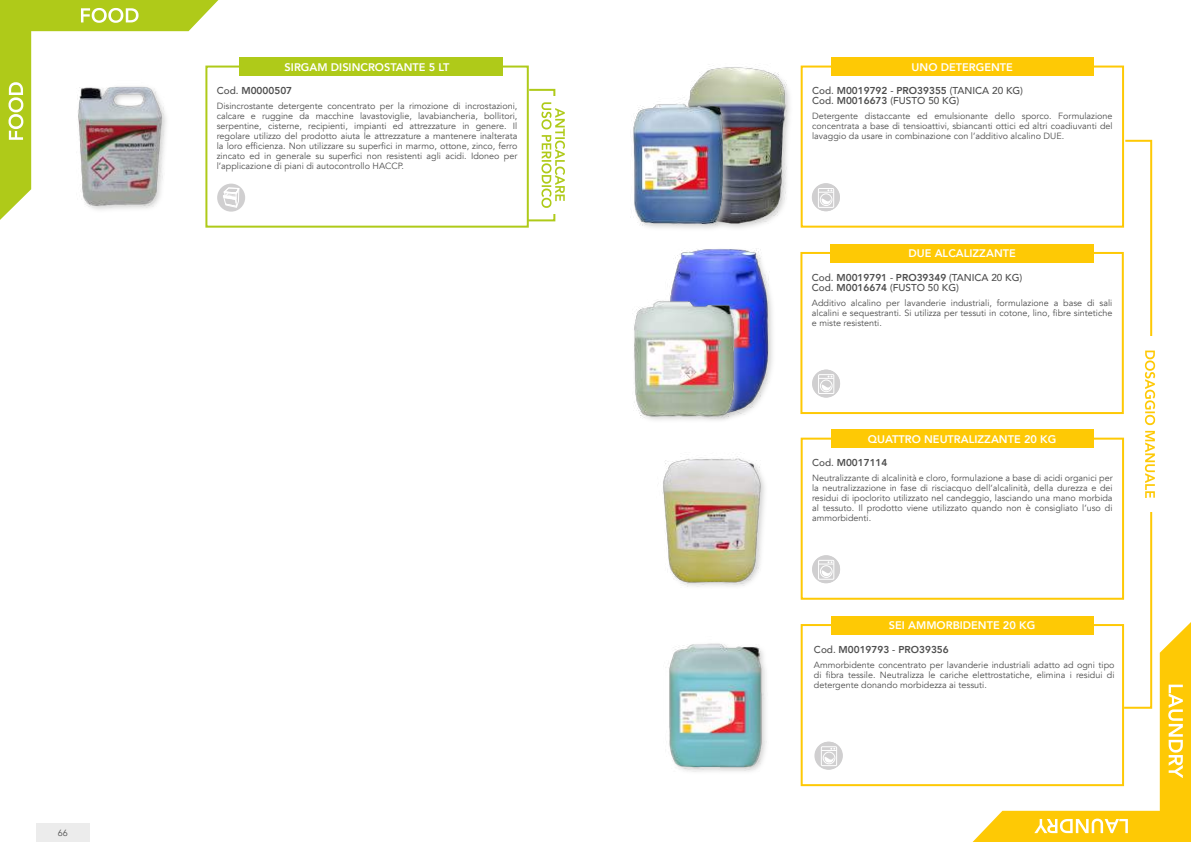
<style>
.page{position:relative;width:1191px;height:842px;background:#fff}
.page>*{position:absolute;margin:0;border:0;box-sizing:border-box;transform-origin:0 0}
.t1{font:800 11px "Avenir";color:#fff}
.t2{font:500 10px/10px "Avenir";color:#4e4e4e}
.t3{font:800 10px "Avenir";color:#4e4e4e}
.t4{font:9px/10px "Avenir";color:#4e4e4e;text-align:justify}
.s1{font-weight:500}
.s2{font-weight:800}
</style>
<div class="page">
<svg style="left:0;top:0;width:218px;height:220px"></svg>
<svg style="left:8px;top:82px;width:15px;height:58px"></svg>
<svg style="left:81px;top:8px;width:58px;height:15px"></svg>
<div style="left:205px;top:66px;width:324px;height:162px;background:#fff;border:2px solid #afca19"></div>
<div style="left:239px;top:58px;width:263px;height:18px;background:#afca19"></div>
<img style="left:45px;top:71px;width:151px;height:149px">
<div style="left:217px;top:184px;width:28px;height:28px;background:#d0cfd0;border-radius:50%"></div>
<svg style="left:223px;top:187px;width:16px;height:21px"></svg>
<svg style="left:526px;top:88px;width:39px;height:134px"></svg>
<div style="left:800px;top:624px;width:324px;height:162px;background:#fff;border:2px solid #fec905"></div>
<div style="left:831px;top:616px;width:262px;height:18px;background:#fec905"></div>
<svg style="left:814px;top:742px;width:28px;height:28px"></svg>
<img style="left:669px;top:643px;width:98px;height:128px">
<div style="left:815px;top:742px;width:28px;height:27px;background:#d0cfd0;border-radius:50%"></div>
<svg style="left:817px;top:747px;width:18px;height:18px"></svg>
<div style="left:821px;top:746px;width:16px;height:20px;border:1px solid #fff"></div>
<svg style="left:972px;top:622px;width:219px;height:220px"></svg>
<div style="left:800px;top:66px;width:324px;height:162px;background:#fff;border:2px solid #fec905"></div>
<div style="left:831px;top:58px;width:262px;height:18px;background:#fec905"></div>
<div style="left:800px;top:252px;width:323px;height:162px;background:#fff;border:2px solid #fec905"></div>
<div style="left:830px;top:244px;width:263px;height:18px;background:#fec905"></div>
<svg style="left:812px;top:370px;width:28px;height:28px"></svg>
<div style="left:800px;top:438px;width:324px;height:162px;background:#fff;border:2px solid #fec905"></div>
<div style="left:831px;top:430px;width:262px;height:18px;background:#fec905"></div>
<div style="left:686px;top:66px;width:106px;height:165px;background:#c6c6c5;opacity:.75"></div>
<img style="left:684px;top:66px;width:103px;height:162px">
<div style="left:631px;top:102px;width:100px;height:130px;background:#c6c6c5;opacity:.75"></div>
<img style="left:631px;top:98px;width:92px;height:130px">
<img style="left:669px;top:249px;width:103px;height:166px">
<div style="left:632px;top:299px;width:109px;height:125px;background:#c6c6c5;opacity:.75"></div>
<img style="left:633px;top:299px;width:102px;height:120px">
<img style="left:662px;top:456px;width:103px;height:131px">
<div style="left:812px;top:183px;width:28px;height:28px;background:#d0cfd0;border-radius:50%"></div>
<svg style="left:820px;top:190px;width:12px;height:16px"></svg>
<div style="left:818px;top:188px;width:16px;height:20px;border:1px solid #fff"></div>
<div style="left:812px;top:370px;width:28px;height:27px;background:#d0cfd0;border-radius:50%"></div>
<svg style="left:815px;top:375px;width:20px;height:18px"></svg>
<div style="left:818px;top:374px;width:16px;height:20px;border:1px solid #fff"></div>
<div style="left:812px;top:555px;width:28px;height:28px;background:#d0cfd0;border-radius:50%"></div>
<svg style="left:820px;top:561px;width:15px;height:17px"></svg>
<div style="left:818px;top:560px;width:16px;height:19px;border:1px solid #fff"></div>
<svg style="left:1168px;top:685px;width:14px;height:93px"></svg>
<svg style="left:1034px;top:819px;width:93px;height:14px"></svg>
<svg style="left:1122px;top:139px;width:33px;height:571px"></svg>
<div style="left:36px;top:823px;width:53px;height:19px;background:#ececec"></div>
<p class="t1" style="left:285px;top:58px;width:166px">SIRGAM DISINCROSTANTE 5 LT</p>
<p class="t3" style="left:217px;top:83px;width:77px"><span class="s1">Cod.</span> M0000507</p>
<p class="t4" style="left:217px;top:101px;width:302px">Disincrostante detergente concentrato per la rimozione di incrostazioni, calcare e ruggine da macchine lavastoviglie, lavabiancheria, bollitori, serpentine, cisterne, recipienti, impianti ed attrezzature in genere. Il regolare utilizzo del prodotto aiuta le attrezzature a mantenere inalterata la loro efficienza. Non utilizzare su superfici in marmo, ottone, zinco, ferro zincato ed in generale su superfici non resistenti agli acidi. Idoneo per l’applicazione di piani di autocontrollo HACCP.</p>
<p class="t4" style="left:58px;top:828px;width:12px">66</p>
<p class="t1" style="left:911px;top:58px;width:103px">UNO DETERGENTE</p>
<p class="t2" style="left:812px;top:85px;width:212px">Cod. <span class="s2">M0019792</span> - <span class="s2">PRO39355</span> (TANICA 20 KG)<br>Cod. <span class="s2">M0016673</span> (FUSTO 50 KG)</p>
<p class="t4" style="left:812px;top:111px;width:302px">Detergente distaccante ed emulsionante dello sporco. Formulazione concentrata a base di tensioattivi, sbiancanti ottici ed altri coadiuvanti del lavaggio da usare in combinazione con l’additivo alcalino DUE.</p>
<p class="t1" style="left:908px;top:245px;width:109px">DUE ALCALIZZANTE</p>
<p class="t2" style="left:812px;top:272px;width:212px">Cod. <span class="s2">M0019791</span> - <span class="s2">PRO39349</span> (TANICA 20 KG)<br>Cod. <span class="s2">M0016674</span> (FUSTO 50 KG)</p>
<p class="t4" style="left:812px;top:298px;width:302px">Additivo alcalino per lavanderie industriali, formulazione a base di sali alcalini e sequestranti. Si utilizza per tessuti in cotone, lino, fibre sintetiche e miste resistenti.</p>
<p class="t1" style="left:868px;top:430px;width:190px">QUATTRO NEUTRALIZZANTE 20 KG</p>
<p class="t3" style="left:812px;top:455px;width:77px"><span class="s1">Cod.</span> M0017114</p>
<p class="t4" style="left:812px;top:473px;width:302px">Neutralizzante di alcalinità e cloro, formulazione a base di acidi organici per la neutralizzazione in fase di risciacquo dell’alcalinità, della durezza e dei residui di ipoclorito utilizzato nel candeggio, lasciando una mano morbida al tessuto. Il prodotto viene utilizzato quando non è consigliato l’uso di ammorbidenti.</p>
<p class="t1" style="left:889px;top:617px;width:148px">SEI AMMORBIDENTE 20 KG</p>
<p class="t3" style="left:814px;top:641px;width:136px"><span class="s1">Cod.</span> M0019793 <span class="s1">-</span> PRO39356</p>
<p class="t4" style="left:814px;top:660px;width:302px">Ammorbidente concentrato per lavanderie industriali adatto ad ogni tipo di fibra tessile. Neutralizza le cariche elettrostatiche, elimina i residui di detergente donando morbidezza ai tessuti.</p>
</div>
